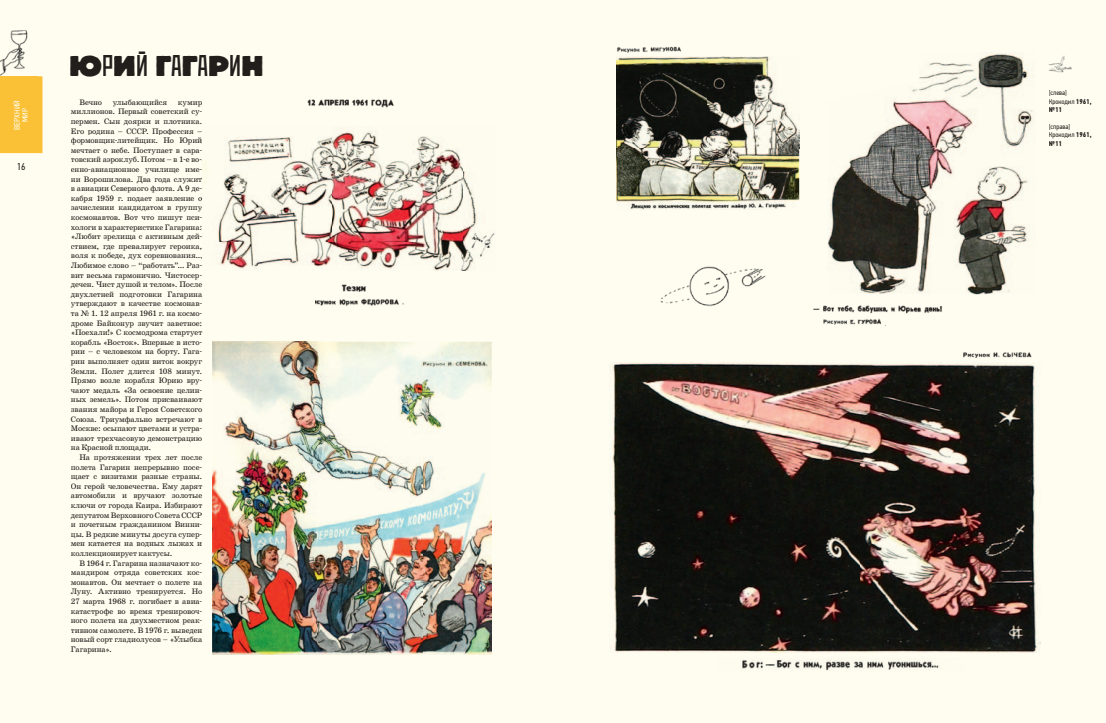
<style>
.page{position:relative;width:1106px;height:723px;background:#fffdf0}
.page>*{position:absolute;margin:0;border:0;box-sizing:border-box;transform-origin:0 0}
.t1{font:30px "Bloc Heavy C";color:#221e1c}
.t2{font:10px "PF Din Text Cond Pro";color:#221e1c}
.t3{font:8px/9.6px "School";letter-spacing:-.01em;color:#221e1c;text-align:justify}
.t4{font:8px/8px "PF Din Text Cond Pro";letter-spacing:.02em;color:#fffdf0;text-align:center}
.t5{font:7px/8.4px "PF Din Text Cond Pro";color:#221e1c}
.s1{font-family:"Rodchenko Cond C"}
.s2{font-weight:700}
</style>
<div class="page">
<div style="left:0;top:77px;width:42px;height:76px;background:#fac137"></div>
<div style="left:13px;top:101px;width:7px;height:28px;background:#fac137"></div>
<div style="left:22px;top:108px;width:6px;height:13px;background:#fac137"></div>
<div style="left:18px;top:163px;width:7px;height:7px;background:#fffdf0"></div>
<div style="left:1049px;top:90px;width:17px;height:6px;background:#fffdf0"></div>
<div style="left:1049px;top:99px;width:25px;height:6px;background:#fffdf0"></div>
<div style="left:1076px;top:99px;width:15px;height:6px;background:#fffdf0"></div>
<div style="left:1049px;top:107px;width:12px;height:5px;background:#fffdf0"></div>
<div style="left:1049px;top:124px;width:21px;height:6px;background:#fffdf0"></div>
<div style="left:1049px;top:132px;width:25px;height:6px;background:#fffdf0"></div>
<div style="left:1076px;top:132px;width:15px;height:6px;background:#fffdf0"></div>
<hr style="left:1049px;top:141px;width:12px;height:4px;background:#fffdf0">
<img style="left:1048px;top:56px;width:24px;height:16px">
<div style="left:71px;top:55px;width:30px;height:21px;background:#fffdf0"></div>
<div style="left:103px;top:55px;width:9px;height:21px;background:#fffdf0"></div>
<div style="left:114px;top:56px;width:21px;height:20px;background:#fffdf0"></div>
<div style="left:138px;top:51px;width:9px;height:25px;background:#fffdf0"></div>
<div style="left:148px;top:56px;width:23px;height:20px;background:#fffdf0"></div>
<div style="left:172px;top:55px;width:9px;height:21px;background:#fffdf0"></div>
<div style="left:183px;top:56px;width:14px;height:20px;background:#fffdf0"></div>
<div style="left:198px;top:55px;width:9px;height:21px;background:#fffdf0"></div>
<div style="left:209px;top:56px;width:20px;height:20px;background:#fffdf0"></div>
<div style="left:230px;top:55px;width:10px;height:21px;background:#fffdf0"></div>
<div style="left:242px;top:56px;width:20px;height:20px;background:#fffdf0"></div>
<div style="left:80px;top:99px;width:122px;height:7px;background:#fffdf0"></div>
<div style="left:71px;top:109px;width:131px;height:7px;background:#fffdf0"></div>
<div style="left:71px;top:118px;width:131px;height:7px;background:#fffdf0"></div>
<div style="left:71px;top:128px;width:130px;height:7px;background:#fffdf0"></div>
<div style="left:71px;top:138px;width:130px;height:7px;background:#fffdf0"></div>
<div style="left:71px;top:147px;width:130px;height:7px;background:#fffdf0"></div>
<div style="left:71px;top:157px;width:130px;height:7px;background:#fffdf0"></div>
<div style="left:71px;top:168px;width:130px;height:5px;background:#fffdf0"></div>
<div style="left:71px;top:176px;width:130px;height:7px;background:#fffdf0"></div>
<div style="left:71px;top:186px;width:130px;height:7px;background:#fffdf0"></div>
<div style="left:71px;top:195px;width:130px;height:7px;background:#fffdf0"></div>
<div style="left:71px;top:207px;width:130px;height:5px;background:#fffdf0"></div>
<div style="left:71px;top:214px;width:130px;height:7px;background:#fffdf0"></div>
<div style="left:71px;top:224px;width:130px;height:7px;background:#fffdf0"></div>
<div style="left:72px;top:234px;width:129px;height:7px;background:#fffdf0"></div>
<div style="left:71px;top:245px;width:130px;height:5px;background:#fffdf0"></div>
<div style="left:71px;top:253px;width:130px;height:7px;background:#fffdf0"></div>
<div style="left:71px;top:262px;width:130px;height:7px;background:#fffdf0"></div>
<div style="left:71px;top:272px;width:131px;height:7px;background:#fffdf0"></div>
<div style="left:71px;top:282px;width:131px;height:7px;background:#fffdf0"></div>
<div style="left:71px;top:291px;width:131px;height:7px;background:#fffdf0"></div>
<div style="left:71px;top:303px;width:131px;height:5px;background:#fffdf0"></div>
<div style="left:71px;top:310px;width:131px;height:7px;background:#fffdf0"></div>
<div style="left:71px;top:320px;width:131px;height:7px;background:#fffdf0"></div>
<div style="left:72px;top:329px;width:130px;height:8px;background:#fffdf0"></div>
<div style="left:71px;top:339px;width:131px;height:7px;background:#fffdf0"></div>
<div style="left:71px;top:349px;width:131px;height:7px;background:#fffdf0"></div>
<div style="left:71px;top:360px;width:131px;height:5px;background:#fffdf0"></div>
<div style="left:71px;top:368px;width:131px;height:7px;background:#fffdf0"></div>
<div style="left:71px;top:378px;width:131px;height:7px;background:#fffdf0"></div>
<div style="left:71px;top:387px;width:131px;height:7px;background:#fffdf0"></div>
<div style="left:71px;top:397px;width:131px;height:7px;background:#fffdf0"></div>
<div style="left:71px;top:406px;width:131px;height:7px;background:#fffdf0"></div>
<div style="left:71px;top:416px;width:131px;height:7px;background:#fffdf0"></div>
<div style="left:71px;top:426px;width:131px;height:7px;background:#fffdf0"></div>
<div style="left:71px;top:437px;width:131px;height:5px;background:#fffdf0"></div>
<div style="left:71px;top:445px;width:80px;height:7px;background:#fffdf0"></div>
<div style="left:80px;top:454px;width:122px;height:7px;background:#fffdf0"></div>
<div style="left:71px;top:464px;width:131px;height:7px;background:#fffdf0"></div>
<div style="left:71px;top:475px;width:131px;height:6px;background:#fffdf0"></div>
<div style="left:71px;top:483px;width:131px;height:7px;background:#fffdf0"></div>
<div style="left:71px;top:493px;width:131px;height:7px;background:#fffdf0"></div>
<div style="left:71px;top:502px;width:131px;height:7px;background:#fffdf0"></div>
<div style="left:71px;top:512px;width:131px;height:7px;background:#fffdf0"></div>
<div style="left:71px;top:522px;width:131px;height:7px;background:#fffdf0"></div>
<div style="left:71px;top:531px;width:131px;height:7px;background:#fffdf0"></div>
<hr style="left:71px;top:543px;width:131px;height:4px;background:#fffdf0">
<div style="left:71px;top:552px;width:102px;height:5px;background:#fffdf0"></div>
<div style="left:80px;top:560px;width:122px;height:7px;background:#fffdf0"></div>
<div style="left:71px;top:571px;width:131px;height:6px;background:#fffdf0"></div>
<div style="left:71px;top:579px;width:131px;height:6px;background:#fffdf0"></div>
<div style="left:71px;top:589px;width:131px;height:7px;background:#fffdf0"></div>
<div style="left:71px;top:598px;width:131px;height:7px;background:#fffdf0"></div>
<div style="left:71px;top:608px;width:131px;height:7px;background:#fffdf0"></div>
<div style="left:71px;top:619px;width:131px;height:6px;background:#fffdf0"></div>
<div style="left:71px;top:627px;width:131px;height:7px;background:#fffdf0"></div>
<div style="left:71px;top:637px;width:131px;height:7px;background:#fffdf0"></div>
<div style="left:71px;top:646px;width:40px;height:7px;background:#fffdf0"></div>
<img style="left:827px;top:52px;width:208px;height:242px">
<img style="left:821px;top:317px;width:64px;height:10px">
<img style="left:813px;top:305px;width:131px;height:12px">
<img style="left:609px;top:363px;width:431px;height:289px">
<img style="left:951px;top:348px;width:86px;height:12px">
<img style="left:717px;top:658px;width:248px;height:14px">
<img style="left:201px;top:126px;width:295px;height:145px">
<svg style="left:201px;top:128px;width:1px;height:141px"></svg>
<img style="left:295px;top:91px;width:118px;height:17px">
<img style="left:315px;top:295px;width:90px;height:13px">
<img style="left:339px;top:282px;width:31px;height:16px">
<img style="left:213px;top:342px;width:279px;height:313px">
<img style="left:421px;top:361px;width:67px;height:5px">
<img style="left:444px;top:351px;width:47px;height:4px">
<img style="left:617px;top:57px;width:182px;height:153px">
<img style="left:598px;top:45px;width:95px;height:7px">
<img style="left:655px;top:262px;width:113px;height:49px">
<img style="left:0;top:28px;width:37px;height:51px">
<p class="t4" style="left:13px;top:130px;width:31px;rotate:-90deg">ВЕРХНИЙ<br>МИР</p>
<p class="t2" style="left:17px;top:160px;width:10px">16</p>
<h1 class="t1" style="left:69px;top:51px;width:195px">Ю<span class="s1">Р</span>И<span class="s1">Й</span> Г<span class="s1">А</span>Г<span class="s1">А</span>Р<span class="s1">И</span>Н</h1>
<p class="t3" style="left:79px;top:97px;width:24px">Вечно</p>
<p class="t3" style="left:113px;top:97px;width:56px">улыбающийся</p>
<p class="t3" style="left:71px;top:97px;width:133px;text-indent:107px">кумир миллионов. Первый советский су&shy;пермен. Сын доярки и плотника.<br>Его родина – СССР. Профессия – формовщик-литейщик. Но Юрий мечтает о небе. Поступает в сара&shy;товский аэроклуб. Потом – в 1-е во&shy;енно-авиационное училище име&shy;ни Ворошилова. Два года служит в авиации Северного флота. А 9 де&shy;кабря 1959 г. подает заявление о зачислении кандидатом в группу космонавтов. Вот что пишут пси&shy;хологи в характеристике Гагарина: «Любит зрелища с активным дей&shy;ствием, где превалирует героика, воля к победе, дух соревнования… Любимое слово – “работать”… Раз&shy;вит весьма гармонично. Чистосер&shy;дечен. Чист душой и телом». После двухлетней подготовки Гагарина утверждают в качестве космонав&shy;та № 1. 12 апреля 1961 г. на космо&shy;дроме Байконур звучит заветное: «Поехали!» С космодрома стартует корабль «Восток». Впервые в исто&shy;рии – с человеком на борту. Гага&shy;рин выполняет один виток вокруг Земли. Полет длится 108 минут.<br>Прямо возле корабля Юрию вру&shy;чают медаль «За освоение целин&shy;ных земель». Потом присваивают звания майора и Героя Советского Союза. Триумфально встречают в Москве: осыпают цветами и устра&shy;ивают трехчасовую демонстрацию на Красной площади.</p>
<p class="t3" style="left:71px;top:452px;width:133px;text-indent:9px">На протяжении трех лет после полета Гагарин непрерывно посе&shy;щает с визитами разные страны.<br>Он герой человечества. Ему дарят автомобили и вручают золотые ключи от города Каира. Избирают депутатом Верховного Совета СССР и почетным гражданином Винни&shy;цы. В редкие минуты досуга супер&shy;мен катается на водных лыжах и коллекционирует кактусы.</p>
<p class="t3" style="left:71px;top:558px;width:133px;text-indent:9px">В 1964 г. Гагарина назначают ко&shy;мандиром отряда советских кос&shy;монавтов. Он мечтает о полете на Луну. Активно тренируется. Но 27 марта 1968 г. погибает в авиа&shy;катастрофе во время тренировоч&shy;ного полета на двухместном реак&shy;тивном самолете. В 1976 г. выведен новый сорт гладиолусов – «Улыбка Гагарина».</p>
<p class="t5" style="left:1048px;top:88px;width:44px">[слева]<br>Крокодил <span class="s2">1961, №11</span></p>
<p class="t5" style="left:1048px;top:122px;width:44px">[справа]<br>Крокодил <span class="s2">1961, №11</span></p>
</div>
